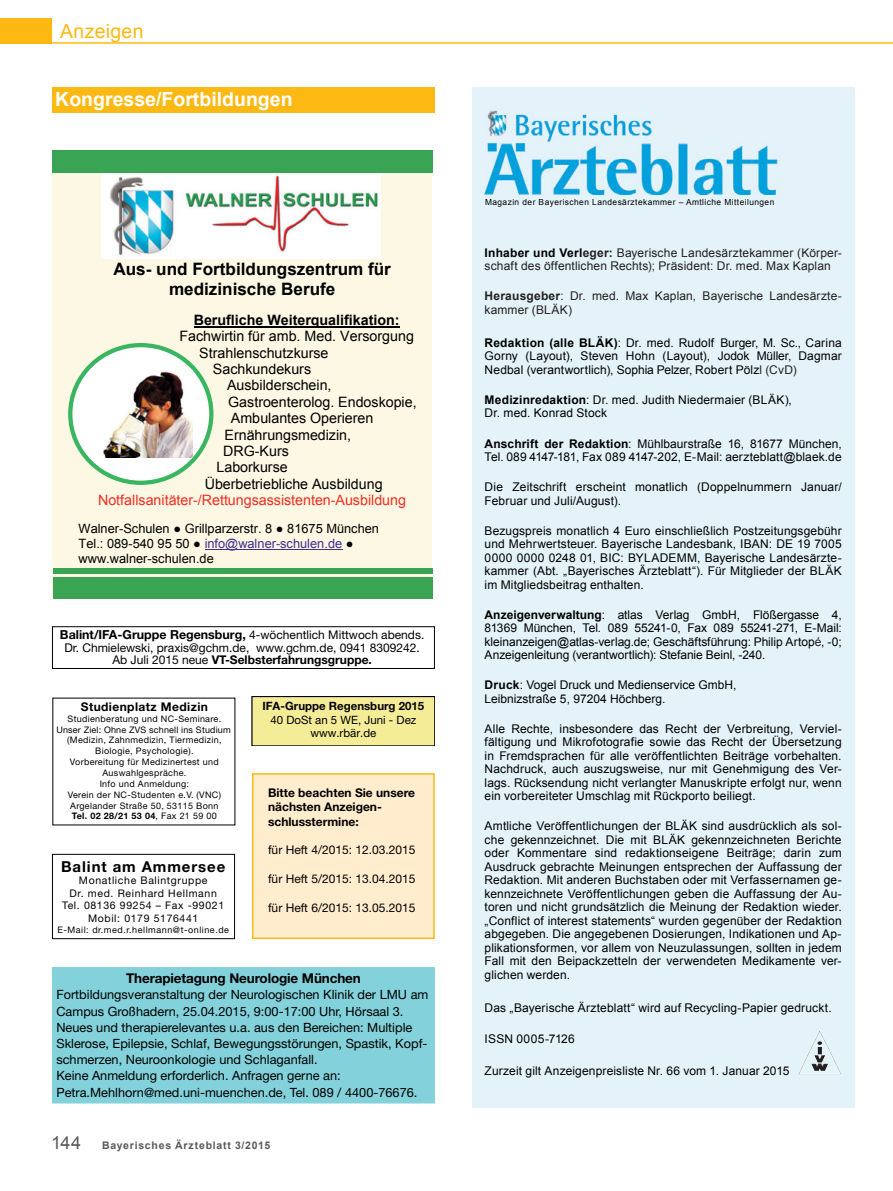
<style>
.page{position:relative;width:893px;height:1191px;background:#fff}
.page>*{position:absolute;margin:0;border:0;box-sizing:border-box;transform-origin:0 0}
.t1{font:700 21px "Helvetica Neue";color:#000}
.t2{font:700 19.5px "Arial";color:#fff}
.t3{font:19.5px "Arial";letter-spacing:.015em;color:#fdb913}
.t4{font:700 17.1px/19.6px "Arial";color:#000;text-align:center}
.t5{font:700 15px "Helvetica Neue";letter-spacing:.06em;color:#000}
.t6{font:14.25px "Arial";color:#000}
.t7{font:14.25px "Arial";color:#ee2e24}
.t8{font:700 14.25px "Arial";color:#000}
.t9{font:700 13.5px "Helvetica Neue";letter-spacing:-.01em;color:#000}
.t10{font:12.75px/16.2px "Helvetica Neue";color:#000}
.t11{font:12.75px/14.7px "Arial";color:#000}
.t12{font:700 12.45px "Helvetica Neue";color:#000}
.t13{font:12px/13.5px "Arial";letter-spacing:.01em;color:#000;text-align:justify}
.t14{font:12px/13.5px "Arial";letter-spacing:.01em;color:#231f20}
.t15{font:12px/12.8px "Helvetica Neue";color:#000;text-align:center}
.t16{font:700 12px/14.4px "Helvetica Neue";color:#000}
.t17{font:11.4px/13.8px "Helvetica Neue LT Com";color:#000;text-align:center}
.t18{font:700 11.4px "Helvetica Neue LT Com";color:#000}
.t19{font:10.5px/12.6px "Helvetica Neue";letter-spacing:.06em;color:#000;text-align:center}
.t20{font:700 10.5px "Arial";letter-spacing:.07em;color:#58595b}
.t21{font:9px/10.8px "Helvetica Neue";letter-spacing:.035em;color:#000;text-align:center}
.t22{font:9px "Helvetica Neue";letter-spacing:.06em;color:#000}
.t23{font:8.4px "Arial";letter-spacing:.05em;color:#000}
.s1{color:#3f3092}
.s2{font-weight:400;font-size:12px}
.s3{font-weight:700}
.s4{font-weight:400;font-size:18px}
.s5{font-weight:700;color:#000}
.s6{color:#231f20}
</style>
<div class="page">
<div style="left:0;top:18px;width:52px;height:26px;background:#fdb913"></div>
<hr style="left:25px;top:42px;width:868px;height:2px;background:#fdb913">
<div style="left:52px;top:87px;width:383px;height:25px;background:#fdb913"></div>
<div style="left:472px;top:87px;width:383px;height:1020px;background:#e4f3fa"></div>
<img style="left:482px;top:110px;width:296px;height:85px">
<img style="left:799px;top:1031px;width:42px;height:43px">
<div style="left:53px;top:150px;width:379px;height:449px;background:#fdf8e3"></div>
<div style="left:53px;top:577px;width:380px;height:22px;background:#39a453"></div>
<div style="left:53px;top:150px;width:380px;height:22px;background:#39a453"></div>
<div style="left:53px;top:567px;width:380px;height:6px;background:#39a453"></div>
<hr style="left:194px;top:326px;width:206px;height:2px;background:#000">
<hr style="left:205px;top:549px;width:137px;height:1px;background:#3f3092">
<div style="left:70px;top:345px;width:141px;height:138px;background:#fff;border-radius:50%"></div>
<div style="left:68px;top:343px;width:145px;height:142px;border:4px solid #3ab661;border-radius:50%"></div>
<img style="left:103px;top:370px;width:89px;height:87px">
<img style="left:102px;top:174px;width:278px;height:84px">
<div style="left:52px;top:626px;width:383px;height:43px;border:1px solid #000"></div>
<div style="left:52px;top:854px;width:183px;height:85px;border:1px solid #000"></div>
<div style="left:252px;top:696px;width:183px;height:50px;background:#f5ec98"></div>
<div style="left:252px;top:696px;width:183px;height:50px;border:1px solid #000"></div>
<div style="left:52px;top:967px;width:383px;height:136px;background:#83d1da"></div>
<div style="left:252px;top:773px;width:183px;height:166px;background:#ffedce;border:2px solid #fdb913"></div>
<h2 class="t3" style="left:60px;top:18px;width:85px">Anzeigen</h2>
<h2 class="t2" style="left:55px;top:86px;width:239px">Kongresse/Fortbildungen</h2>
<h3 class="t4" style="left:113px;top:259px;width:279px">Aus- und Fortbildungszentrum für medizinische Berufe</h3>
<p class="t8" style="left:194px;top:310px;width:207px">Berufliche Weiterqualifikation:</p>
<p class="t6" style="left:179px;top:326px;width:236px">Fachwirtin für amb. Med. Versorgung</p>
<p class="t6" style="left:199px;top:343px;width:131px">Strahlenschutzkurse</p>
<p class="t6" style="left:213px;top:359px;width:100px">Sachkundekurs</p>
<p class="t6" style="left:227px;top:375px;width:106px">Ausbilderschein,</p>
<p class="t6" style="left:228px;top:392px;width:190px">Gastroenterolog. Endoskopie,</p>
<p class="t6" style="left:231px;top:408px;width:144px">Ambulantes Operieren</p>
<p class="t6" style="left:224px;top:425px;width:128px">Ernährungsmedizin,</p>
<p class="t6" style="left:223px;top:441px;width:67px">DRG-Kurs</p>
<p class="t6" style="left:216px;top:457px;width:73px">Laborkurse</p>
<p class="t6" style="left:205px;top:474px;width:179px">Überbetriebliche Ausbildung</p>
<p class="t7" style="left:98px;top:490px;width:310px">Notfallsanitäter-/Rettungsassistenten-Ausbildung</p>
<p class="t11" style="left:79px;top:521px;width:302px">Walner-Schulen ● Grillparzerstr. 8 ● 81675 München<br>Tel.: 089-540 95 50 ● <span class="s1">info@walner-schulen.de</span> ● www.walner-schulen.de</p>
<p class="t12" style="left:60px;top:626px;width:366px">Balint/IFA-Gruppe Regensburg, <span class="s2">4-wöchentlich Mittwoch abends.</span></p>
<p class="t15" style="left:64px;top:641px;width:357px">Dr. Chmielewski, praxis@gchm.de, www.gchm.de, 0941 8309242.<br>Ab Juli 2015 neue <span class="s3">VT-Selbsterfahrungsgruppe.</span></p>
<p class="t16" style="left:81px;top:699px;width:129px">Studienplatz Medizin</p>
<p class="t21" style="left:56px;top:713px;width:176px">Studienberatung und NC-Seminare.<br>Unser Ziel: Ohne ZVS schnell ins Studium (Medizin, Zahnmedizin, Tiermedizin,<br>Biologie, Psychologie).<br>Vorbereitung für Medizinertest und<br>Auswahlgespräche.<br>Info und Anmeldung:<br>Verein der NC-Studenten e.V. (VNC)<br>Argelander Straße 50, 53115 Bonn<br><span class="s3">Tel. 02 28/21 53 04</span>, Fax 21 59 00</p>
<p class="t18" style="left:262px;top:698px;width:163px">IFA-Gruppe Regensburg 2015</p>
<p class="t17" style="left:270px;top:712px;width:147px">40 DoSt an 5 WE, Juni - Dez www.rbär.de</p>
<p class="t16" style="left:268px;top:785px;width:148px">Bitte beachten Sie unsere nächsten Anzeigen&shy;schlusstermine:</p>
<p class="t15" style="left:268px;top:843px;width:149px">für Heft 4/2015: 12.03.2015</p>
<p class="t15" style="left:268px;top:872px;width:149px">für Heft 5/2015: 13.04.2015</p>
<p class="t15" style="left:268px;top:901px;width:149px">für Heft 6/2015: 13.05.2015</p>
<p class="t5" style="left:61px;top:857px;width:166px">Balint am Ammersee</p>
<p class="t19" style="left:62px;top:874px;width:163px">Monatliche Balintgruppe<br>Dr. med. Reinhard Hellmann<br>Tel. 08136 99254 – Fax -99021<br>Mobil: 0179 5176441</p>
<p class="t22" style="left:57px;top:924px;width:173px">E-Mail: dr.med.r.hellmann@t-online.de</p>
<p class="t9" style="left:126px;top:970px;width:236px">Therapietagung Neurologie München</p>
<p class="t10" style="left:56px;top:986px;width:373px">Fortbildungsveranstaltung der Neurologischen Klinik der LMU am Campus Großhadern, 25.04.2015, 9:00-17:00 Uhr, Hörsaal 3.<br>Neues und therapierelevantes u.a. aus den Bereichen: Multiple Sklerose, Epilepsie, Schlaf, Bewegungsstörungen, Spastik, Kopf&shy;schmerzen, Neuroonkologie und Schlaganfall.<br>Keine Anmeldung erforderlich. Anfragen gerne an:<br>Petra.Mehlhorn@med.uni-muenchen.de, Tel. 089 / 4400-76676.</p>
<p class="t20" style="left:51px;top:1138px;width:221px"><span class="s4">144</span> Bayerisches Ärzteblatt 3/2015</p>
<p class="t23" style="left:485px;top:197px;width:291px">Magazin der Bayerischen Landesärztekammer – Amtliche Mitteilungen</p>
<p class="t14" style="left:485px;top:246px;width:359px"><span class="s5">Inhaber und Verl</span><span class="s3">eger:</span> Bayerische Landesärztekammer (Körper&shy;schaft des öffentlichen Rechts); Präsident: Dr. med. Max Kaplan</p>
<p class="t14" style="left:485px;top:290px;width:359px"><span class="s3">Herausgeber</span>: Dr. med. Max Kaplan, Bayerische Landesärzte&shy;kammer (BLÄK)</p>
<p class="t13" style="left:485px;top:336px;width:359px"><span class="s3">Redaktion (alle BLÄK)</span>: Dr. med. Rudolf Burger, M. Sc., Carina Gorny (Layout), Steven Hohn (Layout), Jodok Müller, Dagmar Nedbal (verantwortlich), Sophia Pelzer, Robert Pölz<span class="s6">l (CvD)</span></p>
<p class="t13" style="left:485px;top:393px;width:309px"><span class="s3">Medizinredaktion</span>: Dr. med. Judith Niedermaier (BLÄK),<br>Dr. med. Konrad Stock</p>
<p class="t13" style="left:485px;top:437px;width:359px"><span class="s3">Anschrift der Redaktion</span>: Mühlbaurstraße 16, 81677 München,<br>Tel. 089 4147-181, Fax 089 4147-202, E-Mail: aerzteblatt@blaek.de</p>
<p class="t13" style="left:485px;top:480px;width:359px">Die Zeitschrift erscheint monatlich (Doppelnummern Januar/<br>Februar und Juli/August).</p>
<p class="t13" style="left:485px;top:524px;width:359px">Bezugspreis monatlich 4 Euro einschließlich Postzeitungsgebühr und Mehrwertsteuer. Bayerische Landesbank, IBAN: DE 19 7005<br>0000 0000 0248 01, BIC: BYLADEMM, Bayerische Landesärzte&shy;kammer (Abt. „Bayerisches Ärzteblatt“). Für Mitglieder der BLÄK im Mitgliedsbeitrag enthalten.</p>
<p class="t13" style="left:485px;top:608px;width:359px"><span class="s3">Anzeigenverwaltung</span>: atlas Verlag GmbH, Flößergasse 4, 81369 München, Tel. 089 55241-0, Fax 089 55241-271, E-Mail: kleinanzeigen@atlas-verlag.de; Geschäftsführung: Philip Artop<span class="s6">é</span>, -0; Anzeigenleitung (verantwortlich): Stefanie Beinl, -240.</p>
<p class="t13" style="left:485px;top:678px;width:253px"><span class="s3">Druck</span>: Vogel Druck und Medienservice GmbH,<br>Leibnizstraße 5, 97204 Höchberg.</p>
<p class="t13" style="left:485px;top:722px;width:359px">Alle Rechte, insbesondere das Recht der Verbreitung, Verviel&shy;fältigung und Mikrofotografie sowie das Recht der Übersetzung in Fremdsprachen für alle veröffentlichten Beiträge vorbehalten.<br>Nachdruck, auch auszugsweise, nur mit Genehmigung des Ver&shy;lags. Rücksendung nicht verlangter Manuskripte erfolgt nur, wenn ein vorbereiteter Umschlag mit Rückporto beiliegt.</p>
<p class="t13" style="left:485px;top:819px;width:359px">Amtliche Veröffentlichungen der BLÄK sind ausdrücklich als sol&shy;che gekennzeichnet. Die mit BLÄK gekennzeichneten Berichte oder Kommentare sind redaktionseigene Beiträge; darin zum Ausdruck gebrachte Meinungen entsprechen der Auffassung der Redaktion. Mit anderen Buchstaben oder mit Verfassernamen ge&shy;kennzeichnete Veröffentlichungen geben die Auffassung der Au&shy;toren und nicht grundsätzlich die Meinung der Redaktion wieder. „Conflict of interest statements“ wurden gegenüber der Redaktion abgegeben. Die angegebenen Dosierungen, Indikationen und Ap&shy;plikationsformen, vor allem von Neuzulassungen, sollten in jedem Fall mit den Beipackzetteln der verwendeten Medikamente ver&shy;glichen werden.</p>
<p class="t13" style="left:485px;top:1001px;width:349px">Das „Bayerische Ärzteblatt“ wird auf Recycling-Papier gedruckt.</p>
<p class="t13" style="left:485px;top:1032px;width:92px">ISSN 0005-7126</p>
<p class="t13" style="left:485px;top:1064px;width:306px">Zurzeit gilt Anzeigenpreisliste Nr. 66 vom 1. Januar 2015</p>
<h1 class="t1" style="left:541px;top:470px;width:185px">Anzeigenpreisliste</h1>
<h1 class="t1" style="left:541px;top:520px;width:48px">2015</h1>
</div>
